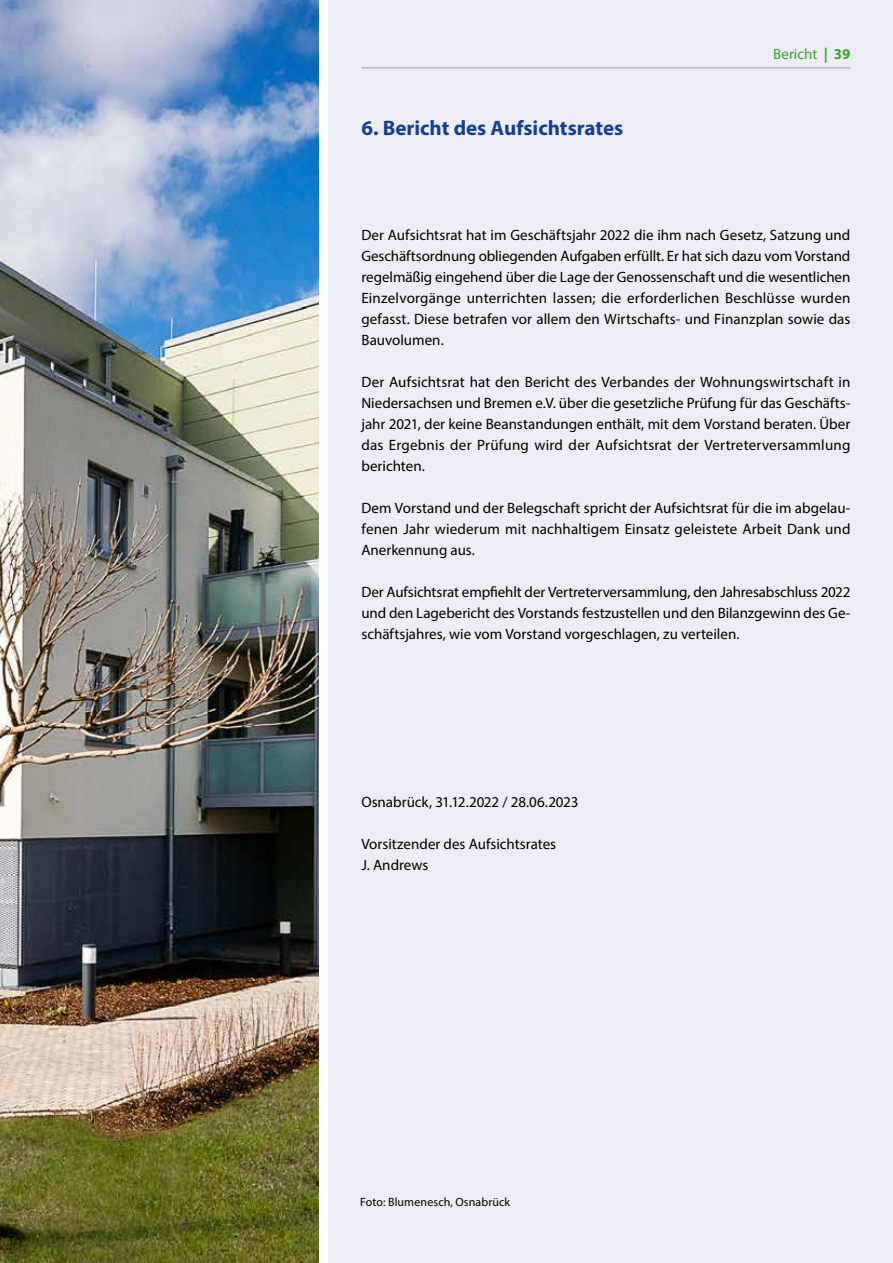
<style>
.page{position:relative;width:893px;height:1263px;background:#fff}
.page>*{position:absolute;margin:0;border:0;box-sizing:border-box;transform-origin:0 0}
.t1{font:700 21px "Myriad Pro";color:#14418b}
.t2{font:15px/21px "Myriad Pro";letter-spacing:.005em;color:#000;text-align:justify}
.t3{font:15px "Myriad Pro";color:#3da434}
.t4{font:12px "Myriad Pro";letter-spacing:.005em;color:#000}
.s1{font-weight:700}
</style>
<div class="page">
<img style="left:0;top:0;width:319px;height:1263px">
<div style="left:329px;top:0;width:564px;height:1263px;background:#ededf6"></div>
<hr style="left:361px;top:68px;width:489px;height:1px;background:#9c9d9d">
<h1 class="t1" style="left:361px;top:114px;width:263px">6. Bericht des Aufsichtsrates</h1>
<p class="t3" style="left:773px;top:45px;width:79px">Bericht <span class="s1">| 39</span></p>
<p class="t2" style="left:361px;top:224px;width:490px">Der Aufsichtsrat hat im Geschäftsjahr 2022 die ihm nach Gesetz, Satzung und Geschäftsordnung obliegenden Aufgaben erfüllt. Er hat sich dazu vom Vorstand regelmäßig eingehend über die Lage der Genossenschaft und die wesentlichen Einzelvorgänge unterrichten lassen; die erforderlichen Beschlüsse wurden gefasst. Diese betrafen vor allem den Wirtschafts- und Finanzplan sowie das Bauvolumen.</p>
<p class="t2" style="left:361px;top:371px;width:490px">Der Aufsichtsrat hat den Bericht des Verbandes der Wohnungswirtschaft in Niedersachsen und Bremen e.V. über die gesetzliche Prüfung für das Geschäfts&shy;jahr 2021, der keine Beanstandungen enthält, mit dem Vorstand beraten. Über das Ergebnis der Prüfung wird der Aufsichtsrat der Vertreterversammlung berichten.</p>
<p class="t2" style="left:361px;top:497px;width:491px">Dem Vorstand und der Belegschaft spricht der Aufsichtsrat für die im abgelau&shy;fenen Jahr wiederum mit nachhaltigem Einsatz geleistete Arbeit Dank und Anerkennung aus.</p>
<p class="t2" style="left:361px;top:581px;width:490px">Der Aufsichtsrat empfiehlt der Vertreterversammlung, den Jahresabschluss 2022 und den Lagebericht des Vorstands festzustellen und den Bilanzgewinn des Ge&shy;schäftsjahres, wie vom Vorstand vorgeschlagen, zu verteilen.</p>
<p class="t2" style="left:361px;top:791px;width:219px">Osnabrück, 31.12.2022 / 28.06.2023</p>
<p class="t2" style="left:361px;top:833px;width:196px">Vorsitzender des Aufsichtsrates<br>J. Andrews</p>
<p class="t4" style="left:360px;top:1194px;width:152px">Foto: Blumenesch, Osnabrück</p>
</div>
